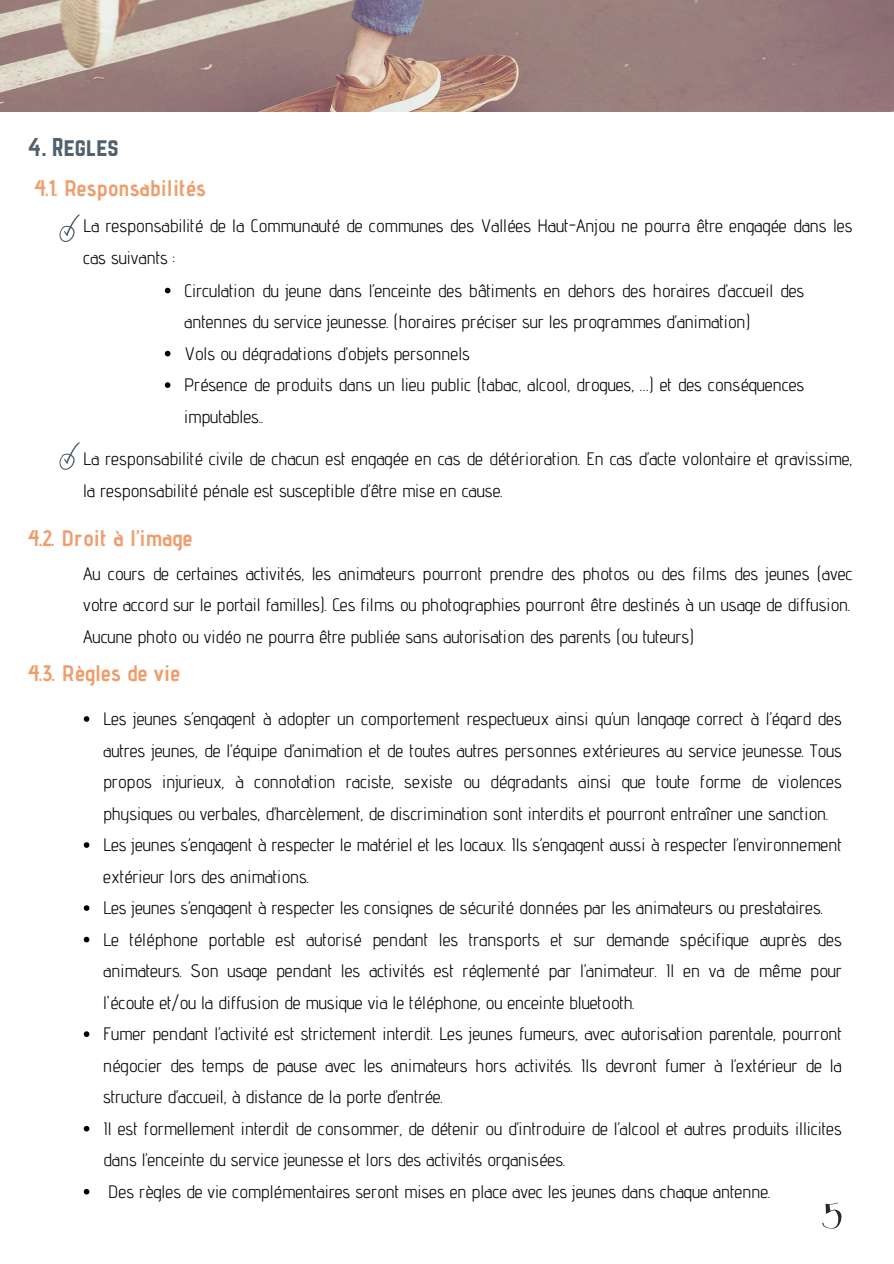
<style>
.page{position:relative;width:894px;height:1264px;background:#fff}
.page>*{position:absolute;margin:0;border:0;box-sizing:border-box;transform-origin:0 0}
.t1{font:700 22.5px "Advent Pro";color:#ee9e6d}
.t2{font:22.5px "Norwester";color:#50616c}
.t3{font:18px/31.5px "Advent Pro";color:#000}
</style>
<div class="page">
<img style="left:0;top:0;width:893px;height:112px">
<svg style="left:59px;top:214px;width:20px;height:28px"></svg>
<svg style="left:59px;top:442px;width:20px;height:28px"></svg>
<svg style="left:822px;top:1202px;width:19px;height:26px"></svg>
<svg style="left:165px;top:288px;width:5px;height:5px"></svg>
<svg style="left:165px;top:351px;width:5px;height:5px"></svg>
<svg style="left:165px;top:382px;width:5px;height:6px"></svg>
<svg style="left:84px;top:716px;width:5px;height:5px"></svg>
<svg style="left:84px;top:842px;width:5px;height:5px"></svg>
<svg style="left:84px;top:905px;width:5px;height:5px"></svg>
<svg style="left:84px;top:936px;width:5px;height:6px"></svg>
<svg style="left:84px;top:1031px;width:5px;height:5px"></svg>
<svg style="left:84px;top:1125px;width:5px;height:6px"></svg>
<svg style="left:84px;top:1188px;width:5px;height:6px"></svg>
<p class="t2" style="left:28px;top:134px;width:92px">4. Regles</p>
<p class="t1" style="left:34px;top:175px;width:173px">4.1. Responsabilités</p>
<p class="t3" style="left:83px;top:210px;width:770px">La responsabilité de la Communauté de communes des Vallées Haut-Anjou ne pourra être engagée dans les</p>
<p class="t3" style="left:83px;top:241px;width:93px">cas suivants :</p>
<p class="t3" style="left:184px;top:274px;width:621px">Circulation du jeune dans l’enceinte des bâtiments en dehors des horaires d’accueil des</p>
<p class="t3" style="left:184px;top:306px;width:568px">antennes du service jeunesse. (horaires préciser sur les programmes d’animation)</p>
<p class="t3" style="left:184px;top:337px;width:287px">Vols ou dégradations d’objets personnels</p>
<p class="t3" style="left:184px;top:369px;width:621px">Présence de produits dans un lieu public (tabac, alcool, drogues, …) et des conséquences</p>
<p class="t3" style="left:184px;top:400px;width:81px">imputables..</p>
<p class="t3" style="left:83px;top:443px;width:770px">La responsabilité civile de chacun est engagée en cas de détérioration. En cas d’acte volontaire et gravissime, la responsabilité pénale est susceptible d’être mise en cause.</p>
<p class="t1" style="left:28px;top:524px;width:166px">4.2. Droit à l’image</p>
<p class="t3" style="left:83px;top:557px;width:770px;text-align:justify">Au cours de certaines activités, les animateurs pourront prendre des photos ou des films des jeunes (avec votre accord sur le portail familles). Ces films ou photographies pourront être destinés à un usage de diffusion.<br>Aucune photo ou vidéo ne pourra être publiée sans autorisation des parents (ou tuteurs)</p>
<p class="t1" style="left:28px;top:659px;width:154px">4.3. Règles de vie</p>
<p class="t3" style="left:103px;top:702px;width:740px">Les jeunes s’engagent à adopter un comportement respectueux ainsi qu’un langage correct à l’égard des autres jeunes, de l’équipe d’animation et de toutes autres personnes extérieures au service jeunesse. Tous propos injurieux, à connotation raciste, sexiste ou dégradants ainsi que toute forme de violences physiques ou verbales, d’harcèlement, de discrimination sont interdits et pourront entraîner une sanction.<br>Les jeunes s’engagent à respecter le matériel et les locaux. Ils s’engagent aussi à respecter l’environnement extérieur lors des animations.<br>Les jeunes s’engagent à respecter les consignes de sécurité données par les animateurs ou prestataires.<br>Le téléphone portable est autorisé pendant les transports et sur demande spécifique auprès des animateurs. Son usage pendant les activités est réglementé par l’animateur. Il en va de même pour l'écoute et/ou la diffusion de musique via le téléphone, ou enceinte bluetooth.<br>Fumer pendant l’activité est strictement interdit. Les jeunes fumeurs, avec autorisation parentale, pourront négocier des temps de pause avec les animateurs hors activités. Ils devront fumer à l’extérieur de la structure d’accueil, à distance de la porte d’entrée.<br>Il est formellement interdit de consommer, de détenir ou d’introduire de l’alcool et autres produits illicites dans l’enceinte du service jeunesse et lors des activités organisées.<br>Des règles de vie complémentaires seront mises en place avec les jeunes dans chaque antenne.</p>
</div>
